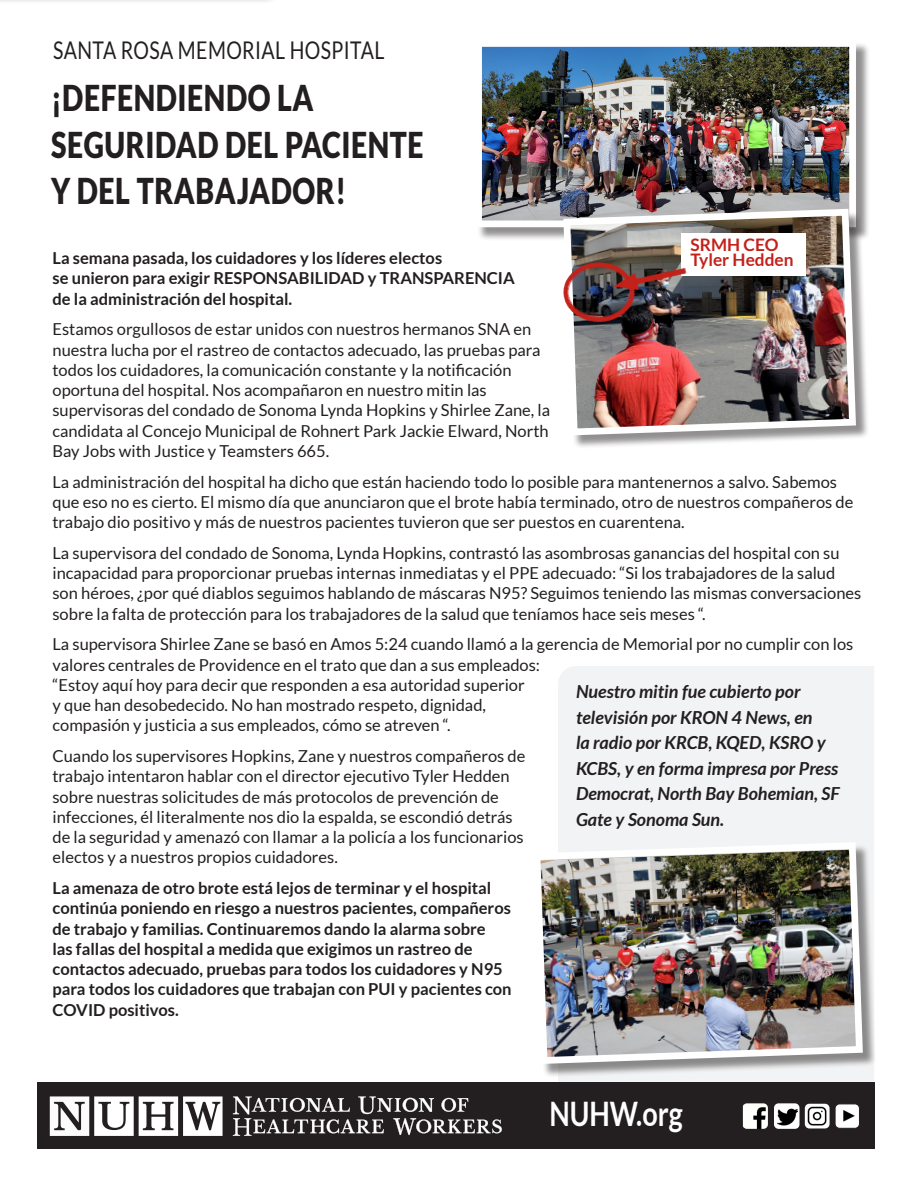
<style>
.page{position:relative;width:918px;height:1188px;background:#fff}
.page>*{position:absolute;margin:0;border:0;box-sizing:border-box;transform-origin:0 0}
.t1{font:900 35.7px/46.5px "Lato";letter-spacing:.02em;color:#231f20;scale:.8 1}
.t2{font:700 33.75px "Lato";color:#fff;scale:.8 1}
.t3{font:24.3px "Lato";letter-spacing:.02em;color:#231f20;scale:.8 1}
.t4{font:italic 700 18px/25.5px "Lato";color:#231f20}
.t5{font:700 17.25px "Lato";color:#c3211a}
.t6{font:16.5px/20.2px "Lato";color:#231f20}
.t7{font:700 16.5px/20.2px "Lato";color:#231f20}
</style>
<div class="page">
<hr style="left:0;top:0;width:279px;height:4px;background:#f9f9f9">
<div style="left:558px;top:666px;width:316px;height:416px;background:#f2f3f4"></div>
<div style="left:38px;top:1082px;width:837px;height:66px;background:#231f20"></div>
<svg style="left:233px;top:1096px;width:269px;height:40px"></svg>
<svg style="left:50px;top:1096px;width:173px;height:40px"></svg>
<img style="left:743px;top:1103px;width:25px;height:26px">
<div style="left:774px;top:1103px;width:25px;height:26px;background:#fff;border-radius:4px"></div>
<img style="left:778px;top:1108px;width:19px;height:18px">
<img style="left:805px;top:1104px;width:25px;height:24px">
<img style="left:837px;top:1106px;width:21px;height:20px">
<div style="left:835px;top:1104px;width:25px;height:24px;border:1px solid #231f20;border-radius:4px"></div>
<div style="left:535px;top:844px;width:342px;height:234px;background:#231f20;opacity:.5"></div>
<img style="left:535px;top:839px;width:331px;height:228px">
<div style="left:477px;top:42px;width:393px;height:199px;background:#231f20;opacity:.5"></div>
<img style="left:483px;top:48px;width:365px;height:171px">
<div style="left:475px;top:40px;width:381px;height:187px;border:7px solid #fff"></div>
<div style="left:565px;top:211px;width:305px;height:238px;background:#231f20;opacity:.5"></div>
<img style="left:560px;top:205px;width:299px;height:234px">
<div style="left:563px;top:262px;width:72px;height:60px;border:6px solid #c3211a;border-radius:50%"></div>
<div style="left:681px;top:233px;width:124px;height:43px;background:#fff"></div>
<svg style="left:613px;top:263px;width:78px;height:28px;background:#7a4f4e"></svg>
<p class="t3" style="left:53px;top:37px;width:416px">SANTA ROSA MEMORIAL HOSPITAL</p>
<p class="t1" style="left:51px;top:74px;width:467px">¡DEFENDIENDO LA<br>SEGURIDAD DEL PACIENTE<br>Y DEL TRABAJADOR!</p>
<p class="t5" style="left:690px;top:235px;width:90px">SRMH CEO</p>
<p class="t5" style="left:690px;top:250px;width:105px">Tyler Hedden</p>
<p class="t7" style="left:52px;top:248px;width:464px">La semana pasada, los cuidadores y los líderes electos<br>se unieron para exigir RESPONSABILIDAD y TRANSPARENCIA de la administración del hospital.</p>
<p class="t6" style="left:52px;top:319px;width:499px">Estamos orgullosos de estar unidos con nuestros hermanos SNA en nuestra lucha por el rastreo de contactos adecuado, las pruebas para todos los cuidadores, la comunicación constante y la notificación oportuna del hospital. Nos acompañaron en nuestro mitin las supervisoras del condado de Sonoma Lynda Hopkins y Shirlee Zane, la candidata al Concejo Municipal de Rohnert Park Jackie Elward, North Bay Jobs with Justice y Teamsters 665.</p>
<p class="t6" style="left:52px;top:471px;width:802px">La administración del hospital ha dicho que están haciendo todo lo posible para mantenernos a salvo. Sabemos que eso no es cierto. El mismo día que anunciaron que el brote había terminado, otro de nuestros compañeros de trabajo dio positivo y más de nuestros pacientes tuvieron que ser puestos en cuarentena.</p>
<p class="t6" style="left:52px;top:543px;width:810px">La supervisora del condado de Sonoma, Lynda Hopkins, contrastó las asombrosas ganancias del hospital con su incapacidad para proporcionar pruebas internas inmediatas y el PPE adecuado: “Si los trabajadores de la salud son héroes, ¿por qué diablos seguimos hablando de máscaras N95? Seguimos teniendo las mismas conversaciones sobre la falta de protección para los trabajadores de la salud que teníamos hace seis meses “.</p>
<p class="t6" style="left:52px;top:634px;width:802px">La supervisora Shirlee Zane se basó en Amos 5:24 cuando llamó a la gerencia de Memorial por no cumplir con los valores centrales de Providence en el trato que dan a sus empleados:<br>“Estoy aquí hoy para decir que responden a esa autoridad superior<br>y que han desobedecido. No han mostrado respeto, dignidad,<br>compasión y justicia a sus empleados, cómo se atreven “.</p>
<p class="t6" style="left:52px;top:746px;width:474px">Cuando los supervisores Hopkins, Zane y nuestros compañeros de trabajo intentaron hablar con el director ejecutivo Tyler Hedden sobre nuestras solicitudes de más protocolos de prevención de infecciones, él literalmente nos dio la espalda, se escondió detrás de la seguridad y amenazó con llamar a la policía a los funcionarios electos y a nuestros propios cuidadores.</p>
<p class="t7" style="left:52px;top:878px;width:461px">La amenaza de otro brote está lejos de terminar y el hospital continúa poniendo en riesgo a nuestros pacientes, compañeros de trabajo y familias. Continuaremos dando la alarma sobre<br>las fallas del hospital a medida que exigimos un rastreo de contactos adecuado, pruebas para todos los cuidadores y N95 para todos los cuidadores que trabajan con PUI y pacientes con COVID positivos.</p>
<p class="t4" style="left:576px;top:680px;width:265px">Nuestro mitin fue cubierto por televisión por KRON 4 News, en<br>la radio por KRCB, KQED, KSRO y<br>KCBS, y en forma impresa por Press<br>Democrat, North Bay Bohemian, SF<br>Gate y Sonoma Sun.</p>
<p class="t2" style="left:549px;top:1094px;width:168px">NUHW.org</p>
</div>
